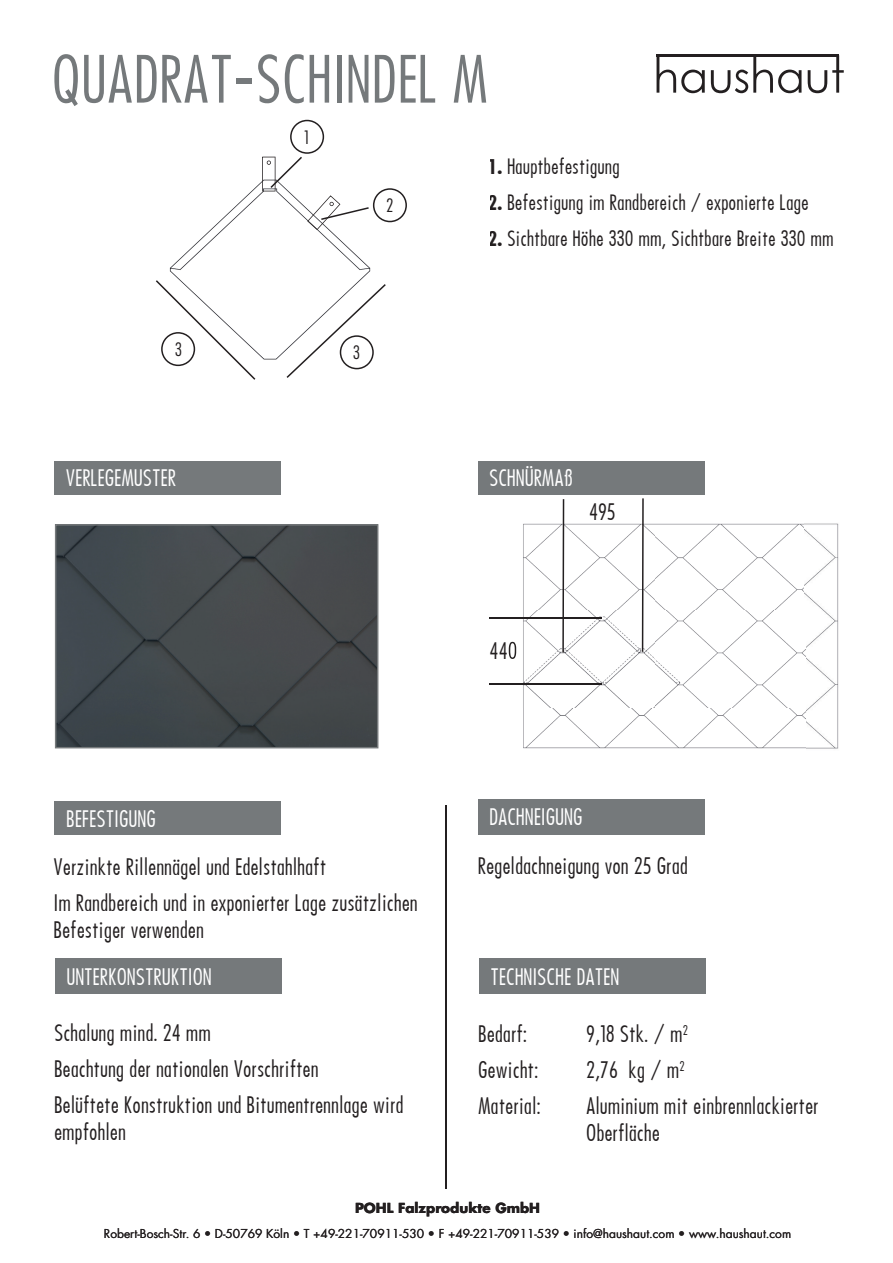
<style>
.page{position:relative;width:893px;height:1263px;background:#fff}
.page>*{position:absolute;margin:0;border:0;box-sizing:border-box;transform-origin:0 0}
.t1{font:500 60px "Futura Cond";color:#75797b}
.t2{font:500 21px/36px "Futura Cond";color:#231f20}
.t3{font:500 21px "Futura Cond";color:#fff}
.t4{font:500 19.5px "Futura Cond";color:#231f20}
.t5{font:300 condensed 18px "Futura";color:#231f20}
.t6{font:700 13.5px "Futura";color:#231f20}
.t7{font:12px "Futura";color:#231f20}
.s1{font-family:"Futura";font-weight:700;font-stretch:condensed}
</style>
<div class="page">
<img style="left:169px;top:181px;width:202px;height:179px">
<svg style="left:55px;top:524px;width:323px;height:224px;background:#43494c"></svg>
<div style="left:478px;top:799px;width:227px;height:35px;background:#75797b"></div>
<div style="left:54px;top:801px;width:226px;height:34px;background:#75797b"></div>
<div style="left:55px;top:958px;width:227px;height:35px;background:#75797b"></div>
<svg style="left:657px;top:55px;width:187px;height:38px"></svg>
<hr style="left:657px;top:54px;width:182px;height:3px;background:#231f20">
<hr style="left:446px;top:805px;width:1px;height:383px;background:#231f20">
<div style="left:55px;top:461px;width:226px;height:33px;background:#75797b"></div>
<svg style="left:287px;top:284px;width:99px;height:94px"></svg>
<svg style="left:156px;top:280px;width:99px;height:100px"></svg>
<div style="left:479px;top:958px;width:227px;height:35px;background:#75797b"></div>
<img style="left:507px;top:511px;width:332px;height:238px">
<img style="left:507px;top:642px;width:9px;height:17px">
<hr style="left:490px;top:617px;width:112px;height:2px;background:#231f20">
<hr style="left:490px;top:683px;width:112px;height:1px;background:#231f20">
<hr style="left:642px;top:498px;width:2px;height:154px;background:#231f20">
<hr style="left:562px;top:499px;width:2px;height:153px;background:#231f20">
<div style="left:478px;top:461px;width:227px;height:33px;background:#75797b"></div>
<svg style="left:262px;top:120px;width:145px;height:110px"></svg>
<h1 class="t1" style="left:51px;top:41px;width:438px">QUADRAT-SCHINDEL M</h1>
<p class="t5" style="left:303px;top:126px;width:9px">1</p>
<p class="t5" style="left:386px;top:194px;width:9px">2</p>
<p class="t5" style="left:175px;top:338px;width:9px">3</p>
<p class="t5" style="left:353px;top:341px;width:9px">3</p>
<p class="t3" style="left:66px;top:465px;width:112px">VERLEGEMUSTER</p>
<p class="t3" style="left:66px;top:806px;width:91px">BEFESTIGUNG</p>
<p class="t2" style="left:54px;top:849px;width:366px">Verzinkte Rillennägel und Edelstahlhaft<br>Im Randbereich und in exponierter Lage zusätzlichen</p>
<p class="t2" style="left:54px;top:912px;width:152px">Befestiger verwenden</p>
<p class="t3" style="left:66px;top:963px;width:147px">UNTERKONSTRUKTION</p>
<p class="t2" style="left:54px;top:1015px;width:351px">Schalung mind. 24 mm<br>Beachtung der nationalen Vorschriften<br>Belüftete Konstruktion und Bitumentrennlage wird</p>
<p class="t2" style="left:54px;top:1114px;width:73px">empfohlen</p>
<p class="t4" style="left:488px;top:154px;width:133px"><span class="s1">1.</span> Hauptbefestigung</p>
<p class="t4" style="left:488px;top:190px;width:322px"><span class="s1">2.</span> Befestigung im Randbereich / exponierte Lage</p>
<p class="t4" style="left:488px;top:226px;width:347px"><span class="s1">2.</span> Sichtbare Höhe 330 mm, Sichtbare Breite 330 mm</p>
<p class="t3" style="left:489px;top:464px;width:85px">SCHNÜRMAß</p>
<p class="t2" style="left:589px;top:494px;width:28px">495</p>
<p class="t2" style="left:490px;top:633px;width:29px">440</p>
<p class="t3" style="left:489px;top:804px;width:95px">DACHNEIGUNG</p>
<p class="t2" style="left:478px;top:848px;width:212px">Regeldachneigung von 25 Grad</p>
<p class="t3" style="left:490px;top:963px;width:130px">TECHNISCHE DATEN</p>
<p class="t2" style="left:478px;top:1016px;width:51px">Bedarf:</p>
<p class="t2" style="left:586px;top:1016px;width:103px">9,18 Stk. / m<sup>2</sup></p>
<p class="t2" style="left:478px;top:1052px;width:62px">Gewicht:</p>
<p class="t2" style="left:586px;top:1052px;width:100px">2,76 kg / m<sup>2</sup></p>
<p class="t2" style="left:478px;top:1088px;width:64px">Material:</p>
<p class="t2" style="left:586px;top:1093px;width:234px;line-height:27px">Aluminium mit einbrennlackierter<br>Oberfläche</p>
<p class="t6" style="left:355px;top:1198px;width:187px">POHL Falzprodukte GmbH</p>
<p class="t7" style="left:104px;top:1225px;width:689px">Robert-Bosch-Str. 6 • D-50769 Köln • T +49-221-70911-530 • F +49-221-70911-539 • info@haushaut.com • www.haushaut.com</p>
</div>
